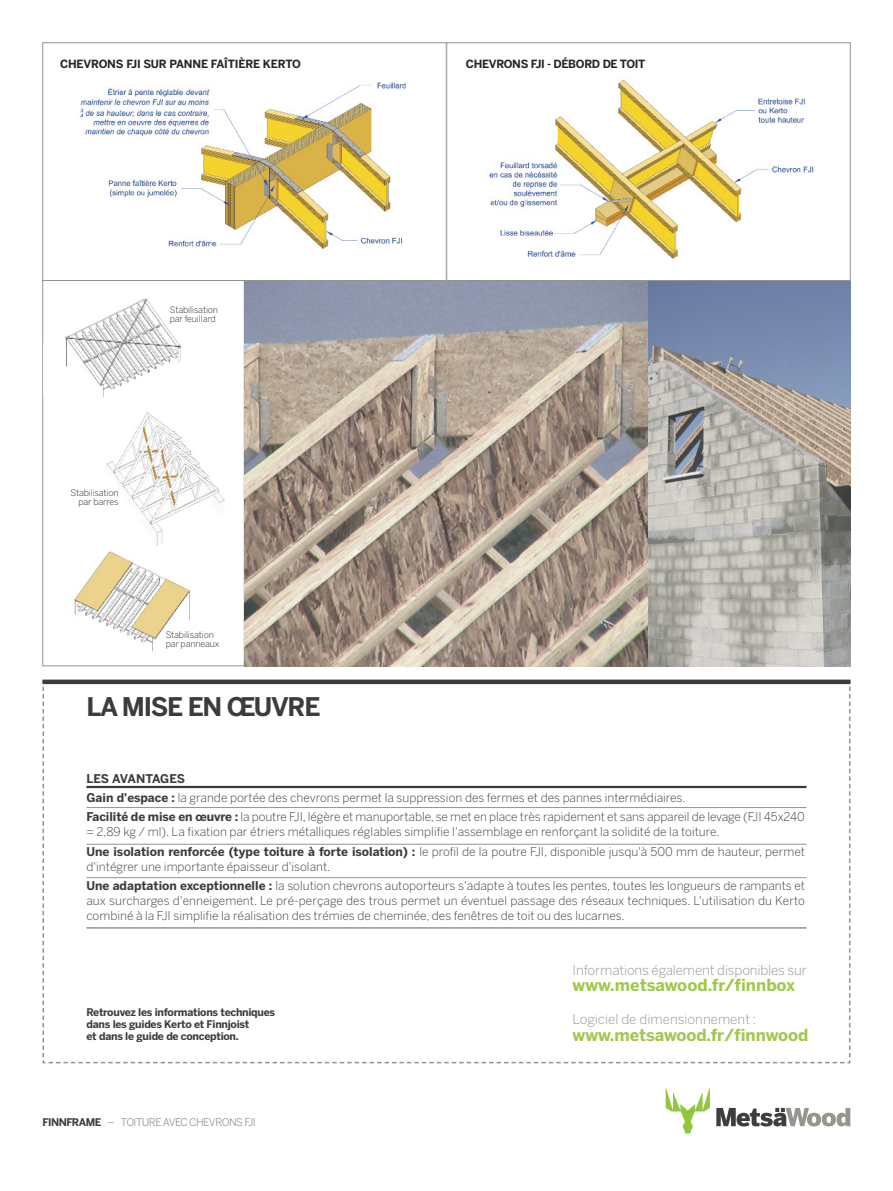
<style>
.page{position:relative;width:893px;height:1191px;background:#fff}
.page>*{position:absolute;margin:0;border:0;box-sizing:border-box;transform-origin:0 0}
.t1{font:700 25.5px "Benton Sans";letter-spacing:-.05em;color:#3d3c3c}
.t2{font:700 16.5px "Benton Sans";letter-spacing:-.005em;color:#a1c84d}
.t3{font:300 13.5px "Benton Sans";letter-spacing:-.01em;color:#939393}
.t4{font:300 12px/19.2px "Benton Sans";color:#3d3c3c}
.t5{font:700 11.25px "Benton Sans";letter-spacing:-.03em;color:#272627}
.t6{font:700 10.5px/12px "Benton Sans";letter-spacing:-.025em;color:#3d3c3c}
.t7{font:10.5px "Benton Sans";letter-spacing:-.05em;color:#939393}
.t8{font:300 9px/9px "Benton Sans";letter-spacing:-.015em;color:#272627}
.s1{font-weight:700}
.s2{font-weight:700;color:#3d3c3c}
</style>
<div class="page">
<img style="left:244px;top:281px;width:404px;height:385px">
<img style="left:648px;top:281px;width:202px;height:385px">
<div style="left:43px;top:43px;width:403px;height:238px;border:1px solid #939393"></div>
<div style="left:446px;top:43px;width:404px;height:238px;border:1px solid #939393"></div>
<svg style="left:42px;top:680px;width:809px;height:384px"></svg>
<svg style="left:666px;top:1087px;width:44px;height:46px"></svg>
<svg style="left:716px;top:1108px;width:135px;height:18px"></svg>
<div style="left:43px;top:679px;width:807px;height:5px;background:#3d3c3c"></div>
<hr style="left:86px;top:786px;width:720px;height:2px;background:#3d3c3c">
<hr style="left:86px;top:807px;width:720px;height:1px;background:#939393">
<hr style="left:86px;top:844px;width:720px;height:1px;background:#939393">
<hr style="left:86px;top:927px;width:720px;height:1px;background:#939393">
<hr style="left:86px;top:877px;width:720px;height:1px;background:#939393">
<img style="left:80px;top:82px;width:326px;height:167px">
<img style="left:486px;top:80px;width:328px;height:179px">
<img style="left:106px;top:412px;width:119px;height:134px">
<img style="left:74px;top:551px;width:116px;height:101px">
<img style="left:43px;top:291px;width:138px;height:106px">
<p class="t5" style="left:60px;top:60px;width:242px">CHEVRONS FJI SUR PANNE FAÎTIÈRE KERTO</p>
<p class="t5" style="left:466px;top:60px;width:181px">CHEVRONS FJI - DÉBORD DE TOIT</p>
<p class="t8" style="left:170px;top:306px;width:50px">Stabilisation par feuillard</p>
<p class="t8" style="left:70px;top:489px;width:50px;text-align:right">Stabilisation par barres</p>
<p class="t8" style="left:166px;top:631px;width:55px">Stabilisation par panneaux</p>
<h1 class="t1" style="left:86px;top:697px;width:236px">LA MISE EN ŒUVRE</h1>
<p class="t4" style="left:86px;top:770px;width:720px"><span class="s1">LES AVANTAGES<br>Gain d'espace :</span> la grande portée des chevrons permet la suppression des fermes et des pannes intermédiaires.<br><span class="s1">Facilité de mise en œuvre :</span> la poutre FJI, légère et manuportable, se met en place très rapidement et sans appareil de levage (FJI 45x240</p>
<p class="t4" style="left:86px;top:823px;width:720px">= 2,89 kg / ml). La fixation par étriers métalliques réglables simplifie l'assemblage en renforçant la solidité de la toiture.<br><span class="s1">Une isolation renforcée (type toiture à forte isolation) :</span> le profil de la poutre FJI, disponible jusqu'à 500 mm de hauteur, permet</p>
<p class="t4" style="left:86px;top:857px;width:720px">d'intégrer une importante épaisseur d'isolant.<br><span class="s1">Une adaptation exceptionnelle :</span> la solution chevrons autoporteurs s'adapte à toutes les pentes, toutes les longueurs de rampants et</p>
<p class="t4" style="left:86px;top:894px;width:720px;line-height:15px">aux surcharges d'enneigement. Le pré-perçage des trous permet un éventuel passage des réseaux techniques. L'utilisation du Kerto combiné à la FJI simplifie la réalisation des trémies de cheminée, des fenêtres de toit ou des lucarnes.</p>
<p class="t6" style="left:86px;top:1007px;width:190px">Retrouvez les informations techniques dans les guides Kerto et Finnjoist<br>et dans le guide de conception.</p>
<p class="t7" style="left:43px;top:1118px;width:215px"><span class="s2">FINNFRAME</span> – TOITUREAVEC CHEVRONS FJI</p>
<p class="t3" style="left:573px;top:964px;width:236px">Informations également disponibles sur</p>
<h2 class="t2" style="left:573px;top:979px;width:224px">www.metsawood.fr/finnbox</h2>
<p class="t3" style="left:573px;top:1014px;width:185px">Logiciel de dimensionnement :</p>
<h2 class="t2" style="left:573px;top:1028px;width:237px">www.metsawood.fr/finnwood</h2>
</div>
